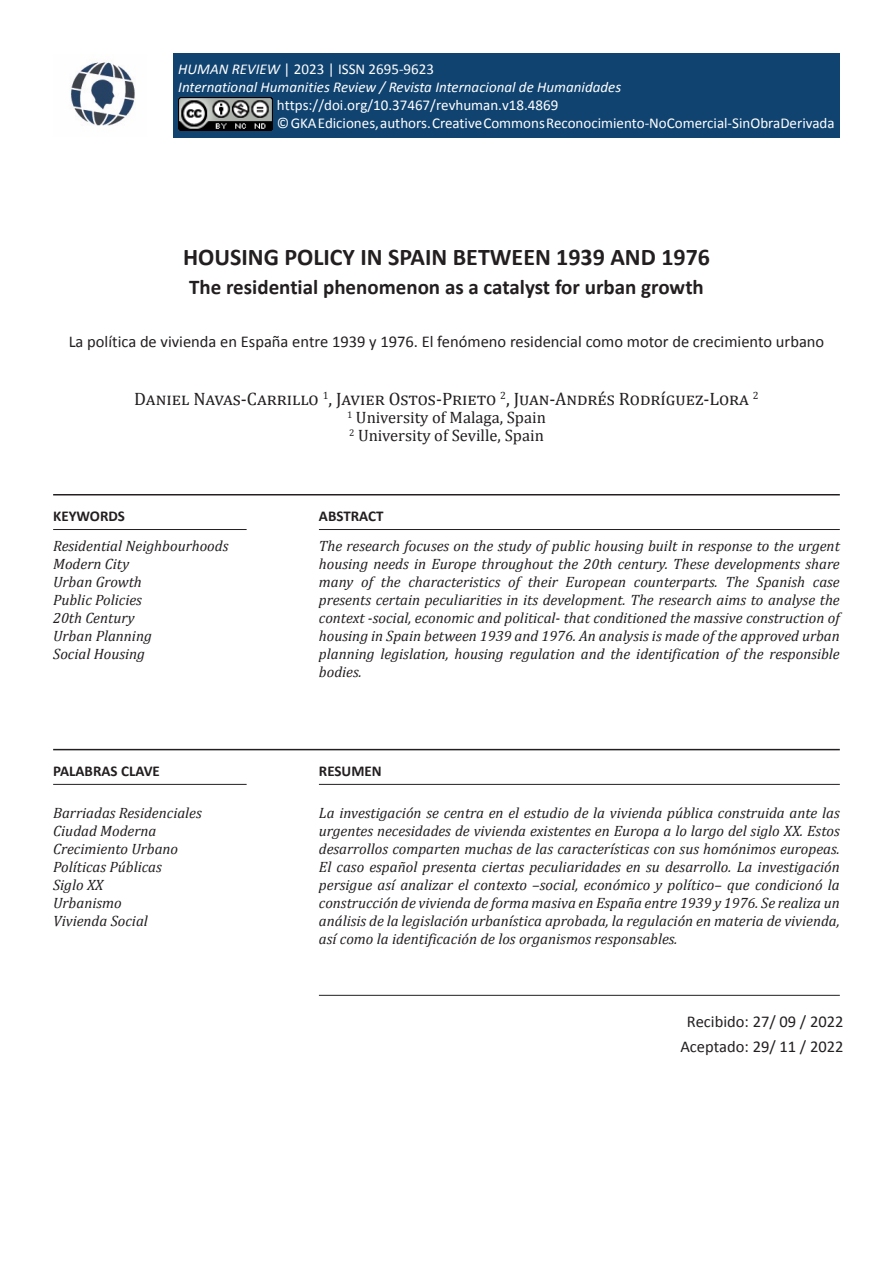
<style>
.page{position:relative;width:893px;height:1263px;background:#fff}
.page>*{position:absolute;margin:0;border:0;box-sizing:border-box;transform-origin:0 0}
.Titulo_Artículo{font:700 24px "Calibri";color:#231f20}
.Subtitulo_Artículo{font:700 21px "Calibri";color:#231f20}
.Autor{font:18px "Cambria";letter-spacing:.02em;color:#231f20}
.Titulo_Ingles{font:16.5px "Calibri";color:#231f20}
.Cita{font:16.5px "Cambria";color:#231f20}
.DATE-HOME{font:16.5px/24.6px "Calibri";color:#231f20;text-align:center}
.CONTENT-HOME{font:italic 15px/18px "Cambria";color:#231f20;text-align:justify}
.t1{font:15px/18px "Calibri";color:#fff}
.t2{font:italic 15px "Calibri";color:#fff}
.WORDS-HOME{font:700 15px "Calibri";color:#231f20}
.s1{font-style:italic}
</style>
<div class="page">
<hr style="left:53px;top:494px;width:787px;height:1px;background:#231f20">
<hr style="left:53px;top:749px;width:787px;height:1px;background:#231f20">
<hr style="left:53px;top:529px;width:194px;height:1px;background:#231f20">
<hr style="left:53px;top:784px;width:194px;height:1px;background:#231f20">
<hr style="left:319px;top:529px;width:521px;height:1px;background:#231f20">
<hr style="left:319px;top:784px;width:521px;height:1px;background:#231f20">
<hr style="left:319px;top:995px;width:521px;height:1px;background:#231f20">
<img style="left:70px;top:62px;width:66px;height:64px">
<div style="left:173px;top:53px;width:667px;height:85px;background:#104370"></div>
<img style="left:178px;top:98px;width:95px;height:33px">
<p class="t1" style="left:178px;top:60px;width:257px"><span class="s1">HUMAN REVIEW</span> | 2023 | ISSN 2695-9623</p>
<p class="t2" style="left:178px;top:78px;width:444px">International Humanities Review / Revista Internacional de Humanidades</p>
<p class="t1" style="left:277px;top:96px;width:559px">https://doi.org/10.37467/revhuman.v18.4869<br>© GKA Ediciones, authors. Creative Commons Reconocimiento-NoComercial-SinObraDerivada</p>
<p class="Titulo_Artículo" style="left:183px;top:240px;width:528px">HOUSING POLICY IN SPAIN BETWEEN 1939 AND 1976</p>
<p class="Subtitulo_Artículo" style="left:189px;top:272px;width:516px">The residential phenomenon as a catalyst for urban growth</p>
<p class="Titulo_Ingles" style="left:69px;top:331px;width:757px">La política de vivienda en España entre 1939 y 1976. El fenómeno residencial como motor de crecimiento urbano</p>
<p class="Autor" style="left:134px;top:388px;width:626px">Daniel Navas-Carrillo <sup>1</sup>, Javier Ostos-Prieto <sup>2</sup>, Juan-Andrés Rodríguez-Lora <sup>2</sup></p>
<p class="Cita" style="left:347px;top:407px;width:200px"><sup>1</sup> University of Malaga, Spain</p>
<p class="Cita" style="left:349px;top:425px;width:196px"><sup>2</sup> University of Seville, Spain</p>
<p class="WORDS-HOME" style="left:53px;top:505px;width:73px">KEYWORDS</p>
<p class="WORDS-HOME" style="left:319px;top:505px;width:66px">ABSTRACT</p>
<p class="CONTENT-HOME" style="left:53px;top:536px;width:177px">Residential Neighbourhoods</p>
<p class="CONTENT-HOME" style="left:53px;top:554px;width:78px">Modern City</p>
<p class="CONTENT-HOME" style="left:53px;top:572px;width:90px">Urban Growth</p>
<p class="CONTENT-HOME" style="left:53px;top:590px;width:90px">Public Policies</p>
<p class="CONTENT-HOME" style="left:53px;top:608px;width:83px">20th Century</p>
<p class="CONTENT-HOME" style="left:53px;top:626px;width:100px">Urban Planning</p>
<p class="CONTENT-HOME" style="left:53px;top:644px;width:93px">Social Housing</p>
<p class="WORDS-HOME" style="left:53px;top:760px;width:108px">PALABRAS CLAVE</p>
<p class="CONTENT-HOME" style="left:53px;top:804px;width:150px">Barriadas Residenciales</p>
<p class="CONTENT-HOME" style="left:53px;top:822px;width:105px">Ciudad Moderna</p>
<p class="CONTENT-HOME" style="left:53px;top:840px;width:127px">Crecimiento Urbano</p>
<p class="CONTENT-HOME" style="left:53px;top:858px;width:110px">Políticas Públicas</p>
<p class="CONTENT-HOME" style="left:53px;top:876px;width:52px">Siglo XX</p>
<p class="CONTENT-HOME" style="left:53px;top:894px;width:70px">Urbanismo</p>
<p class="CONTENT-HOME" style="left:53px;top:912px;width:96px">Vivienda Social</p>
<p class="CONTENT-HOME" style="left:319px;top:536px;width:522px">The research focuses on the study of public housing built in response to the urgent housing needs in Europe throughout the 20th century. These developments share many of the characteristics of their European counterparts. The Spanish case presents certain peculiarities in its development. The research aims to analyse the context -social, economic and political- that conditioned the massive construction of housing in Spain between 1939 and 1976. An analysis is made of the approved urban planning legislation, housing regulation and the identification of the responsible bodies.</p>
<p class="WORDS-HOME" style="left:319px;top:760px;width:64px">RESUMEN</p>
<p class="CONTENT-HOME" style="left:319px;top:804px;width:522px">La investigación se centra en el estudio de la vivienda pública construida ante las urgentes necesidades de vivienda existentes en Europa a lo largo del siglo XX. Estos desarrollos comparten muchas de las características con sus homónimos europeas.<br>El caso español presenta ciertas peculiaridades en su desarrollo. La investigación persigue así analizar el contexto –social, económico y político– que condicionó la construcción de vivienda de forma masiva en España entre 1939 y 1976. Se realiza un análisis de la legislación urbanística aprobada, la regulación en materia de vivienda, así como la identificación de los organismos responsables.</p>
<p class="DATE-HOME" style="left:680px;top:1009px;width:165px">Recibido: 27/ 09 / 2022<br>Aceptado: 29/ 11 / 2022</p>
</div>
